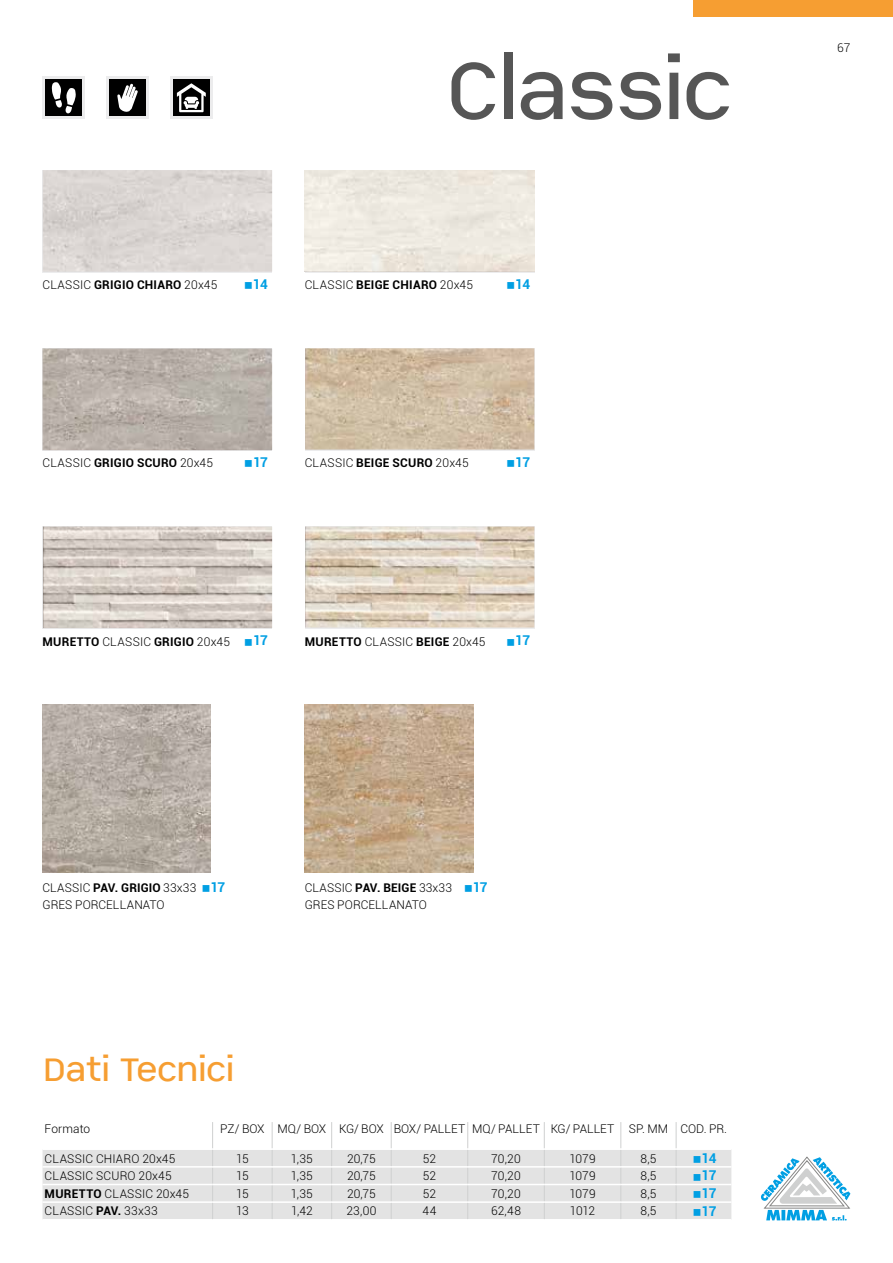
<style>
.page{position:relative;width:893px;height:1263px;background:#fff}
.page>*{position:absolute;margin:0;border:0;box-sizing:border-box;transform-origin:0 0}
.t1{font:90px "CP Company TT Regular";letter-spacing:-.03em;color:#565656}
.t2{font:36px "CP Company TT Regular";letter-spacing:-.015em;color:#f69e32}
.t3{font:700 13.5px "Roboto";letter-spacing:-.045em;color:#009fe3}
.t4{font:300 12px/16.5px "Roboto";letter-spacing:.01em;color:#000}
.t5{font:700 12px "Roboto";letter-spacing:.02em;color:#000}
.s1{font-weight:700}
.s2{font-weight:300}
.s3{font-weight:700;font-size:13.5px;color:#009fe3}
</style>
<div class="page">
<svg style="left:761px;top:1156px;width:89px;height:64px"></svg>
<img style="left:305px;top:704px;width:168px;height:169px">
<img style="left:43px;top:704px;width:168px;height:169px">
<img style="left:43px;top:349px;width:229px;height:101px">
<img style="left:43px;top:170px;width:229px;height:101px">
<img style="left:43px;top:526px;width:229px;height:102px">
<img style="left:305px;top:348px;width:229px;height:102px">
<img style="left:305px;top:526px;width:229px;height:101px">
<div style="left:693px;top:0;width:200px;height:17px;background:#f69e32"></div>
<div style="left:43px;top:1150px;width:688px;height:69px;background:#e3e3e3"></div>
<svg style="left:212px;top:1122px;width:1px;height:97px"></svg>
<svg style="left:272px;top:1122px;width:1px;height:97px"></svg>
<svg style="left:331px;top:1122px;width:1px;height:97px"></svg>
<svg style="left:391px;top:1122px;width:1px;height:97px"></svg>
<svg style="left:467px;top:1122px;width:1px;height:97px"></svg>
<svg style="left:544px;top:1122px;width:1px;height:97px"></svg>
<hr style="left:621px;top:1166px;width:55px;height:1px;background:#fff">
<hr style="left:621px;top:1184px;width:55px;height:1px;background:#fff">
<hr style="left:621px;top:1201px;width:55px;height:2px;background:#fff">
<svg style="left:620px;top:1122px;width:1px;height:97px"></svg>
<svg style="left:676px;top:1122px;width:1px;height:97px"></svg>
<hr style="left:43px;top:1148px;width:170px;height:2px;background:#fff">
<hr style="left:272px;top:1148px;width:60px;height:2px;background:#fff">
<hr style="left:391px;top:1148px;width:77px;height:2px;background:#fff">
<hr style="left:544px;top:1148px;width:77px;height:2px;background:#fff">
<hr style="left:676px;top:1148px;width:55px;height:2px;background:#fff">
<hr style="left:43px;top:1166px;width:170px;height:1px;background:#fff">
<hr style="left:213px;top:1166px;width:59px;height:1px;background:#fff">
<hr style="left:272px;top:1166px;width:60px;height:1px;background:#fff">
<hr style="left:332px;top:1166px;width:59px;height:1px;background:#fff">
<hr style="left:391px;top:1166px;width:77px;height:1px;background:#fff">
<hr style="left:468px;top:1166px;width:76px;height:1px;background:#fff">
<hr style="left:544px;top:1166px;width:77px;height:1px;background:#fff">
<hr style="left:676px;top:1166px;width:55px;height:1px;background:#fff">
<hr style="left:43px;top:1184px;width:170px;height:1px;background:#fff">
<hr style="left:213px;top:1184px;width:59px;height:1px;background:#fff">
<hr style="left:272px;top:1184px;width:60px;height:1px;background:#fff">
<hr style="left:332px;top:1184px;width:59px;height:1px;background:#fff">
<hr style="left:391px;top:1184px;width:77px;height:1px;background:#fff">
<hr style="left:468px;top:1184px;width:76px;height:1px;background:#fff">
<hr style="left:544px;top:1184px;width:77px;height:1px;background:#fff">
<hr style="left:676px;top:1184px;width:55px;height:1px;background:#fff">
<hr style="left:43px;top:1201px;width:170px;height:2px;background:#fff">
<hr style="left:213px;top:1201px;width:59px;height:2px;background:#fff">
<hr style="left:272px;top:1201px;width:60px;height:2px;background:#fff">
<hr style="left:332px;top:1201px;width:59px;height:2px;background:#fff">
<hr style="left:391px;top:1201px;width:77px;height:2px;background:#fff">
<hr style="left:468px;top:1201px;width:76px;height:2px;background:#fff">
<hr style="left:544px;top:1201px;width:77px;height:2px;background:#fff">
<hr style="left:676px;top:1201px;width:55px;height:2px;background:#fff">
<div style="left:106px;top:77px;width:43px;height:42px;background:#ececed"></div>
<div style="left:109px;top:79px;width:37px;height:37px;background:#000"></div>
<svg style="left:117px;top:84px;width:21px;height:28px"></svg>
<div style="left:43px;top:77px;width:42px;height:42px;background:#ececed"></div>
<div style="left:45px;top:79px;width:37px;height:37px;background:#000"></div>
<svg style="left:52px;top:82px;width:24px;height:31px"></svg>
<div style="left:170px;top:77px;width:43px;height:42px;background:#ececed"></div>
<div style="left:173px;top:79px;width:37px;height:37px;background:#000"></div>
<svg style="left:177px;top:83px;width:29px;height:29px"></svg>
<svg style="left:694px;top:1156px;width:6px;height:7px"></svg>
<svg style="left:694px;top:1174px;width:6px;height:6px"></svg>
<svg style="left:694px;top:1191px;width:6px;height:7px"></svg>
<svg style="left:694px;top:1209px;width:6px;height:7px"></svg>
<h1 class="t1" style="left:447px;top:39px;width:286px">Classic</h1>
<p class="t4" style="left:43px;top:276px;width:176px">CLASSIC <span class="s1">GRIGIO CHIARO</span> 20x45</p>
<p class="t3" style="left:253px;top:274px;width:16px">14</p>
<p class="t4" style="left:305px;top:276px;width:170px">CLASSIC <span class="s1">BEIGE CHIARO</span> 20x45</p>
<p class="t3" style="left:515px;top:274px;width:16px">14</p>
<p class="t4" style="left:43px;top:454px;width:172px">CLASSIC <span class="s1">GRIGIO SCURO</span> 20x45</p>
<p class="t3" style="left:253px;top:453px;width:16px">17</p>
<p class="t4" style="left:305px;top:454px;width:165px">CLASSIC <span class="s1">BEIGE SCURO</span> 20x45</p>
<p class="t3" style="left:515px;top:453px;width:16px">17</p>
<p class="t5" style="left:43px;top:633px;width:189px">MURETTO <span class="s2">CLASSIC</span> GRIGIO <span class="s2">20x45</span></p>
<p class="t3" style="left:253px;top:631px;width:16px">17</p>
<p class="t5" style="left:305px;top:633px;width:182px">MURETTO <span class="s2">CLASSIC</span> BEIGE <span class="s2">20x45</span></p>
<p class="t3" style="left:515px;top:631px;width:16px">17</p>
<p class="t4" style="left:43px;top:879px;width:184px">CLASSIC <span class="s1">PAV. GRIGIO</span> 33x33 <span class="s3">17<br></span>GRES PORCELLANATO</p>
<h2 class="t2" style="left:43px;top:1049px;width:194px">Dati Tecnici</h2>
<p class="t4" style="left:305px;top:879px;width:149px">CLASSIC <span class="s1">PAV. BEIGE</span> 33x33</p>
<p class="t3" style="left:473px;top:878px;width:16px">17</p>
<p class="t4" style="left:305px;top:896px;width:124px">GRES PORCELLANATO</p>
<p class="t4" style="left:45px;top:1120px;width:47px">Formato</p>
<p class="t4" style="left:220px;top:1120px;width:508px">PZ/ BOX MQ/ BOX KG/ BOX BOX/ PALLET MQ/ PALLET KG/ PALLET SP. MM COD. PR.</p>
<p class="t4" style="left:45px;top:1149px;width:132px">CLASSIC CHIARO 20x45</p>
<p class="t4" style="left:236px;top:1149px;width:14px">15</p>
<p class="t4" style="left:291px;top:1149px;width:24px">1,35</p>
<p class="t4" style="left:347px;top:1149px;width:30px">20,75</p>
<p class="t4" style="left:423px;top:1149px;width:15px">52</p>
<p class="t4" style="left:491px;top:1149px;width:31px">70,20</p>
<p class="t4" style="left:569px;top:1149px;width:28px">1079</p>
<p class="t4" style="left:640px;top:1149px;width:18px">8,5</p>
<p class="t3" style="left:702px;top:1148px;width:16px">14</p>
<p class="t4" style="left:45px;top:1167px;width:128px">CLASSIC SCURO 20x45</p>
<p class="t4" style="left:236px;top:1167px;width:14px">15</p>
<p class="t4" style="left:291px;top:1167px;width:24px">1,35</p>
<p class="t4" style="left:347px;top:1167px;width:30px">20,75</p>
<p class="t4" style="left:423px;top:1167px;width:15px">52</p>
<p class="t4" style="left:491px;top:1167px;width:31px">70,20</p>
<p class="t4" style="left:569px;top:1167px;width:28px">1079</p>
<p class="t4" style="left:640px;top:1167px;width:18px">8,5</p>
<p class="t3" style="left:702px;top:1166px;width:16px">17</p>
<p class="t4" style="left:45px;top:1185px;width:146px"><span class="s1">MURETTO</span> CLASSIC 20x45</p>
<p class="t4" style="left:236px;top:1185px;width:14px">15</p>
<p class="t4" style="left:291px;top:1185px;width:24px">1,35</p>
<p class="t4" style="left:347px;top:1185px;width:30px">20,75</p>
<p class="t4" style="left:423px;top:1185px;width:15px">52</p>
<p class="t4" style="left:491px;top:1185px;width:31px">70,20</p>
<p class="t4" style="left:569px;top:1185px;width:28px">1079</p>
<p class="t4" style="left:640px;top:1185px;width:18px">8,5</p>
<p class="t3" style="left:702px;top:1183px;width:16px">17</p>
<p class="t4" style="left:45px;top:1202px;width:115px">CLASSIC <span class="s1">PAV.</span> 33x33</p>
<p class="t4" style="left:236px;top:1202px;width:14px">13</p>
<p class="t4" style="left:291px;top:1202px;width:23px">1,42</p>
<p class="t4" style="left:346px;top:1202px;width:31px">23,00</p>
<p class="t4" style="left:422px;top:1202px;width:15px">44</p>
<p class="t4" style="left:491px;top:1202px;width:31px">62,48</p>
<p class="t4" style="left:570px;top:1202px;width:27px">1012</p>
<p class="t4" style="left:640px;top:1202px;width:18px">8,5</p>
<p class="t3" style="left:702px;top:1201px;width:16px">17</p>
<p class="t4" style="left:837px;top:39px;width:15px">67</p>
</div>
